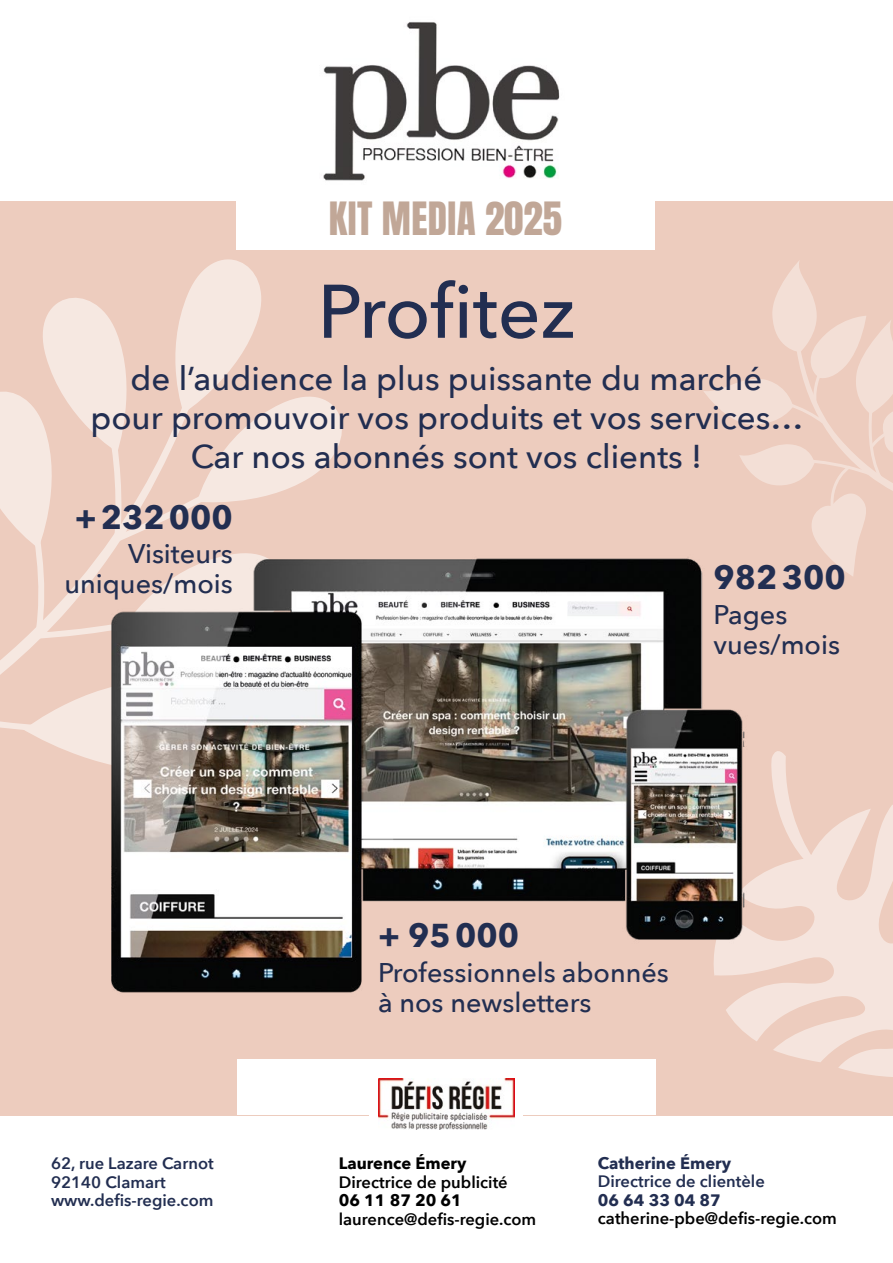
<style>
.page{position:relative;width:893px;height:1263px;background:#fff}
.page>*{position:absolute;margin:0;border:0;box-sizing:border-box;transform-origin:0 0}
.t1{font:500 75px "Avenir Next";color:#222e51}
.t2{font:39px "Anton";letter-spacing:.01em;color:#c1a797}
.t3{font:500 33px/39px "Avenir Next";color:#222e51;text-align:center}
.t4{font:700 33px "Avenir Next";color:#222e51}
.t5{font:500 27px/30px "Avenir Next";color:#222e51}
.t6{font:600 16.5px "Avenir Next";color:#000}
.t7{font:600 16.5px/18.8px "Avenir Next";color:#222e51}
.t8{font:700 16.5px "Avenir Next";color:#222e51}
.t9{font:700 16.5px "Avenir Next";color:#000}
</style>
<div class="page">
<div style="left:0;top:201px;width:893px;height:914px;background:#edccbe"></div>
<svg style="left:0;top:233px;width:342px;height:264px"></svg>
<svg style="left:0;top:411px;width:263px;height:89px"></svg>
<svg style="left:0;top:488px;width:182px;height:256px"></svg>
<svg style="left:802px;top:805px;width:91px;height:272px"></svg>
<svg style="left:812px;top:866px;width:81px;height:201px"></svg>
<img style="left:51px;top:500px;width:751px;height:560px">
<div style="left:237px;top:195px;width:418px;height:55px;background:#fff"></div>
<img style="left:323px;top:22px;width:237px;height:159px">
<div style="left:237px;top:1060px;width:419px;height:55px;background:#fff"></div>
<img style="left:379px;top:1079px;width:135px;height:50px">
<svg style="left:703px;top:261px;width:190px;height:316px"></svg>
<p class="t2" style="left:329px;top:198px;width:235px">KIT MEDIA 2025</p>
<h1 class="t1" style="left:318px;top:248px;width:259px">Profitez</h1>
<p class="t3" style="left:91px;top:357px;width:714px">de l’audience la plus puissante du marché<br>pour promouvoir vos produits et vos services…<br>Car nos abonnés sont vos clients !</p>
<p class="t4" style="left:75px;top:489px;width:160px">+232000</p>
<p class="t5" style="left:64px;top:538px;width:170px;text-align:right">Visiteurs uniques/mois</p>
<p class="t4" style="left:714px;top:549px;width:134px">982300</p>
<p class="t5" style="left:714px;top:598px;width:128px">Pages vues/mois</p>
<p class="t4" style="left:378px;top:907px;width:142px">+ 95000</p>
<p class="t5" style="left:378px;top:956px;width:292px">Professionnels abonnés à nos newsletters</p>
<p class="t7" style="left:51px;top:1153px;width:164px">62, rue Lazare Carnot<br>92140 Clamart www.defis-regie.com</p>
<p class="t9" style="left:339px;top:1149px;width:129px">Laurence Émery</p>
<p class="t6" style="left:339px;top:1168px;width:170px">Directrice de publicité</p>
<p class="t9" style="left:339px;top:1186px;width:125px">06 11 87 20 61</p>
<p class="t6" style="left:339px;top:1205px;width:199px">laurence@defis-regie.com</p>
<p class="t8" style="left:598px;top:1149px;width:135px">Catherine Émery</p>
<p class="t7" style="left:598px;top:1171px;width:168px">Directrice de clientèle</p>
<p class="t8" style="left:598px;top:1185px;width:125px">06 64 33 04 87</p>
<p class="t6" style="left:598px;top:1204px;width:241px">catherine-pbe@defis-regie.com</p>
</div>
